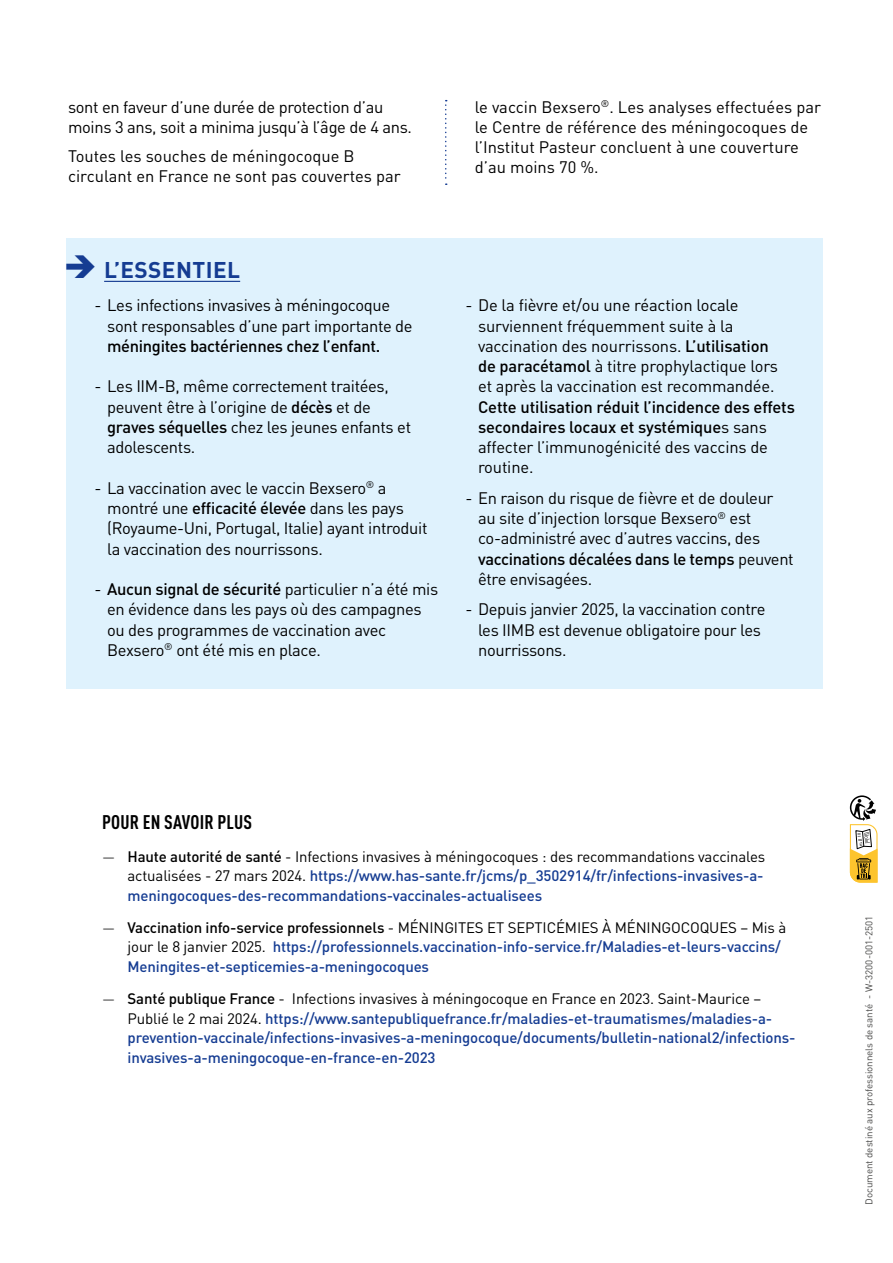
<style>
.page{position:relative;width:893px;height:1263px;background:#fff}
.page>*{position:absolute;margin:0;border:0;box-sizing:border-box;transform-origin:0 0}
.Texte_courant_C10{font:700 22.5px "DIN Pro";letter-spacing:.02em;color:#153c92}
.t1{font:700 condensed 19.5px "DIN Pro";letter-spacing:.01em;color:#000}
.Texte_courant_C11{font:16.5px/20.2px "DIN Pro";letter-spacing:-.02em;color:#000}
.Texte_courant_C11-2{font:16.5px/20.2px "DIN Pro";color:#000}
.t2{font:500 15px/19.5px "DIN Pro";letter-spacing:-.01em;color:#153c92}
.t3{font:9.75px "DIN Pro";color:#484847}
.s1{font-weight:500}
.s2{font-weight:300;color:#000}
.s3{color:#000}
.s4{font-weight:400;color:#000}
</style>
<div class="page">
<div style="left:67px;top:238px;width:756px;height:451px;background:#dff2fd"></div>
<hr style="left:104px;top:281px;width:136px;height:1px;background:#153c92">
<svg style="left:445px;top:100px;width:2px;height:85px"></svg>
<svg style="left:849px;top:795px;width:29px;height:88px"></svg>
<p class="Texte_courant_C11" style="left:68px;top:96px;width:345px">sont en faveur d’une durée de protection d’au moins 3 ans, soit a minima jusqu’à l’âge de 4 ans.</p>
<p class="Texte_courant_C11-2" style="left:68px;top:145px;width:334px">Toutes les souches de méningocoque B circulant en France ne sont pas couvertes par</p>
<p class="Texte_courant_C10" style="left:64px;top:255px;width:178px">➔ L’ESSENTIEL</p>
<p class="Texte_courant_C11" style="left:107px;top:295px;width:307px;text-indent:-13px">- Les infections invasives à méningocoque sont responsables d’une part importante de <span class="s1">méningites bactériennes chez l’enfant.</span></p>
<p class="Texte_courant_C11" style="left:107px;top:376px;width:305px;text-indent:-13px">- Les IIM-B, même correctement traitées, peuvent être à l’origine de <span class="s1">décès</span> et de <span class="s1">graves séquelles</span> chez les jeunes enfants et adolescents.</p>
<p class="Texte_courant_C11" style="left:107px;top:477px;width:322px;text-indent:-13px">- La vaccination avec le vaccin Bexsero<sup>®</sup> a montré une <span class="s1">efficacité élevée</span> dans les pays (Royaume-Uni, Portugal, Italie) ayant introduit la vaccination des nourrissons.</p>
<p class="Texte_courant_C11" style="left:107px;top:578px;width:333px;text-indent:-13px">- <span class="s1">Aucun signal de sécurité</span> particulier n’a été mis en évidence dans les pays où des campagnes ou des programmes de vaccination avec Bexsero<sup>®</sup> ont été mis en place.</p>
<p class="Texte_courant_C11-2" style="left:475px;top:96px;width:348px">le vaccin Bexsero<sup>®</sup>. Les analyses effectuées par le Centre de référence des méningocoques de l’Institut Pasteur concluent à une couverture d’au moins 70 %.</p>
<p class="Texte_courant_C11" style="left:478px;top:295px;width:318px;text-indent:-13px">- De la fièvre et/ou une réaction locale surviennent fréquemment suite à la vaccination des nourrissons. <span class="s1">L’utilisation<br>de paracétamol</span> à titre prophylactique lors et après la vaccination est recommandée.<br><span class="s1">Cette utilisation réduit l’incidence des effets secondaires locaux et systémique</span>s sans affecter l’immunogénicité des vaccins de routine.</p>
<p class="Texte_courant_C11" style="left:478px;top:487px;width:317px;text-indent:-13px">- En raison du risque de fièvre et de douleur au site d’injection lorsque Bexsero<sup>®</sup> est co-administré avec d’autres vaccins, des <span class="s1">vaccinations décalées dans le temps</span> peuvent être envisagées.</p>
<p class="Texte_courant_C11" style="left:478px;top:599px;width:289px;text-indent:-13px">- Depuis janvier 2025, la vaccination contre les IIMB est devenue obligatoire pour les nourrissons.</p>
<p class="t1" style="left:102px;top:810px;width:152px">POUR EN SAVOIR PLUS</p>
<p class="t2" style="left:128px;top:846px;width:639px;text-align:justify;text-indent:-26px"><span class="s2">—</span> <span class="s3">Haute autorité de santé</span> <span class="s4">- Infections invasives à méningocoques : des recommandations vaccinales actualisées - 27 mars 2024.</span> https://www.has-sante.fr/jcms/p_3502914/fr/infections-invasives-a&shy;meningocoques-des-recommandations-vaccinales-actualisees</p>
<p class="t2" style="left:128px;top:917px;width:660px;text-indent:-26px"><span class="s2">—</span> <span class="s3">Vaccination info-service professionnels</span> <span class="s4">- MÉNINGITES ET SEPTICÉMIES À MÉNINGOCOQUES – Mis à jour le 8 janvier 2025.</span> https://professionnels.vaccination-info-service.fr/Maladies-et-leurs-vaccins/<br>Meningites-et-septicemies-a-meningocoques</p>
<p class="t2" style="left:128px;top:988px;width:670px;text-indent:-26px"><span class="s2">—</span> <span class="s3">Santé publique France</span> <span class="s4">- Infections invasives à méningocoque en France en 2023. Saint-Maurice – Publié le 2 mai 2024.</span> https://www.santepubliquefrance.fr/maladies-et-traumatismes/maladies-a&shy;prevention-vaccinale/infections-invasives-a-meningocoque/documents/bulletin-national2/infections&shy;invasives-a-meningocoque-en-france-en-2023</p>
<p class="t3" style="left:862px;top:1205px;width:291px;rotate:-90deg">Document destiné aux professionnels de santé - W-3200-001-2501</p>
</div>
